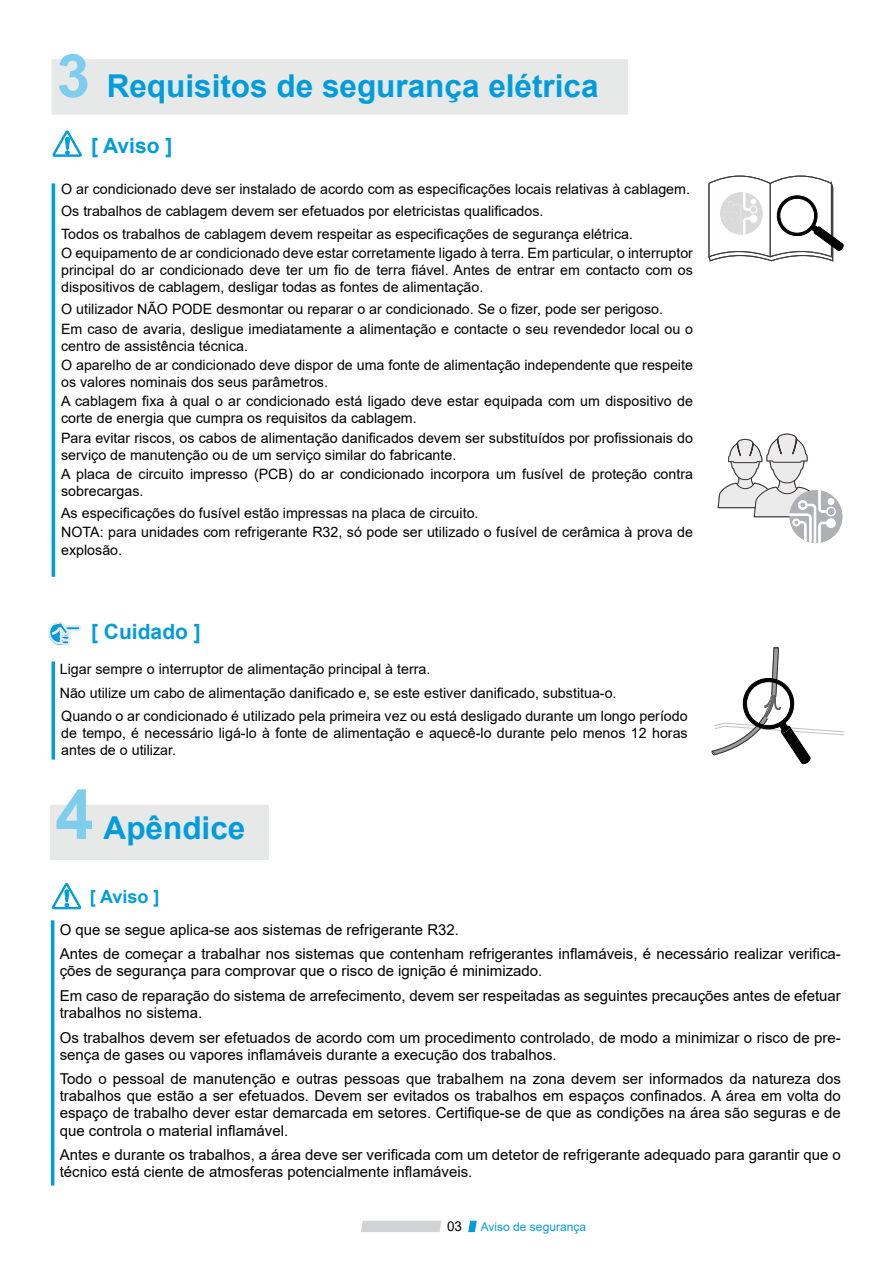
<style>
.page{position:relative;width:893px;height:1263px;background:#fff}
.page>*{position:absolute;margin:0;border:0;box-sizing:border-box;transform-origin:0 0}
.t1{font:700 31.5px "Arial";color:#009cdb}
.t2{font:700 21px "Arial";color:#009cdb}
.t3{font:700 18px "Arial";color:#009cdb}
.t4{font:15px/24.6px "Arial";color:#000}
.t5{font:14.25px/19.2px "Arial";color:#000}
.t6{font:13.5px "Arial";color:#000}
.t7{font:12px "Arial";color:#009cdb}
.s1{font-size:60px;color:#7fcded}
.s2{font-size:69px;color:#7fcded}
</style>
<div class="page">
<svg style="left:361px;top:1221px;width:80px;height:10px"></svg>
<svg style="left:469px;top:1221px;width:7px;height:10px"></svg>
<div style="left:52px;top:60px;width:576px;height:54px;background:#e7e8e8"></div>
<hr style="left:52px;top:183px;width:3px;height:394px;background:#009cdb">
<hr style="left:52px;top:661px;width:3px;height:99px;background:#009cdb">
<svg style="left:708px;top:175px;width:136px;height:87px"></svg>
<svg style="left:717px;top:433px;width:125px;height:110px"></svg>
<svg style="left:711px;top:647px;width:134px;height:117px"></svg>
<svg style="left:53px;top:131px;width:28px;height:25px"></svg>
<svg style="left:49px;top:622px;width:32px;height:23px"></svg>
<svg style="left:52px;top:883px;width:29px;height:26px"></svg>
<hr style="left:51px;top:920px;width:3px;height:265px;background:#009cdb">
<div style="left:51px;top:805px;width:217px;height:54px;background:#e7e8e8"></div>
<h1 class="t1" style="left:57px;top:64px;width:543px"><span class="s1">3</span> Requisitos de segurança elétrica</h1>
<h2 class="t2" style="left:91px;top:130px;width:83px">[ Aviso ]</h2>
<p class="t5" style="left:61px;top:178px;width:630px;line-height:22.2px">O ar condicionado deve ser instalado de acordo com as especificações locais relativas à cablagem.<br>Os trabalhos de cablagem devem ser efetuados por eletricistas qualificados.<br>Todos os trabalhos de cablagem devem respeitar as especificações de segurança elétrica.</p>
<p class="t5" style="left:61px;top:244px;width:633px;line-height:17.1px;text-align:justify">O equipamento de ar condicionado deve estar corretamente ligado à terra. Em particular, o interruptor principal do ar condicionado deve ter um fio de terra fiável. Antes de entrar em contacto com os dispositivos de cablagem, desligar todas as fontes de alimentação.</p>
<p class="t5" style="left:61px;top:300px;width:633px">O utilizador NÃO PODE desmontar ou reparar o ar condicionado. Se o fizer, pode ser perigoso.<br>Em caso de avaria, desligue imediatamente a alimentação e contacte o seu revendedor local ou o</p>
<p class="t5" style="left:61px;top:336px;width:633px">centro de assistência técnica.<br>O aparelho de ar condicionado deve dispor de uma fonte de alimentação independente que respeite</p>
<p class="t5" style="left:61px;top:372px;width:633px">os valores nominais dos seus parâmetros.<br>A cablagem fixa à qual o ar condicionado está ligado deve estar equipada com um dispositivo de</p>
<p class="t5" style="left:61px;top:409px;width:633px">corte de energia que cumpra os requisitos da cablagem.<br>Para evitar riscos, os cabos de alimentação danificados devem ser substituídos por profissionais do</p>
<p class="t5" style="left:61px;top:445px;width:633px">serviço de manutenção ou de um serviço similar do fabricante.<br>A placa de circuito impresso (PCB) do ar condicionado incorpora um fusível de proteção contra</p>
<p class="t5" style="left:61px;top:480px;width:419px;line-height:22.2px">sobrecargas.<br>As especificações do fusível estão impressas na placa de circuito.</p>
<p class="t5" style="left:61px;top:524px;width:633px;line-height:17.1px">NOTA: para unidades com refrigerante R32, só pode ser utilizado o fusível de cerâmica à prova de explosão.</p>
<h2 class="t2" style="left:91px;top:617px;width:111px">[ Cuidado ]</h2>
<p class="t5" style="left:60px;top:658px;width:629px;line-height:23.1px">Ligar sempre o interruptor de alimentação principal à terra.<br>Não utilize um cabo de alimentação danificado e, se este estiver danificado, substitua-o.<br>Quando o ar condicionado é utilizado pela primeira vez ou está desligado durante um longo período</p>
<p class="t5" style="left:61px;top:724px;width:628px;line-height:17.1px">de tempo, é necessário ligá-lo à fonte de alimentação e aquecê-lo durante pelo menos 12 horas antes de o utilizar.</p>
<h1 class="t1" style="left:55px;top:806px;width:192px"><span class="s2">4</span> Apêndice</h1>
<p class="t3" style="left:90px;top:884px;width:71px">[ Aviso ]</p>
<p class="t4" style="left:60px;top:917px;width:783px">O que se segue aplica-se aos sistemas de refrigerante R32.<br>Antes de começar a trabalhar nos sistemas que contenham refrigerantes inflamáveis, é necessário realizar verifica-</p>
<p class="t4" style="left:60px;top:959px;width:783px">ções de segurança para comprovar que o risco de ignição é minimizado.<br>Em caso de reparação do sistema de arrefecimento, devem ser respeitadas as seguintes precauções antes de efetuar</p>
<p class="t4" style="left:60px;top:1000px;width:783px">trabalhos no sistema.<br>Os trabalhos devem ser efetuados de acordo com um procedimento controlado, de modo a minimizar o risco de pre-</p>
<p class="t4" style="left:60px;top:1042px;width:783px">sença de gases ou vapores inflamáveis durante a execução dos trabalhos.<br>Todo o pessoal de manutenção e outras pessoas que trabalhem na zona devem ser informados da natureza dos</p>
<p class="t4" style="left:60px;top:1087px;width:783px;line-height:17.1px;text-align:justify">trabalhos que estão a ser efetuados. Devem ser evitados os trabalhos em espaços confinados. A área em volta do espaço de trabalho dever estar demarcada em setores. Certifique-se de que as condições na área são seguras e de que controla o material inflamável.</p>
<p class="t4" style="left:60px;top:1146px;width:783px;line-height:17.1px">Antes e durante os trabalhos, a área deve ser verificada com um detetor de refrigerante adequado para garantir que o técnico está ciente de atmosferas potencialmente inflamáveis.</p>
<p class="t6" style="left:447px;top:1217px;width:17px">03</p>
<p class="t7" style="left:481px;top:1218px;width:107px">Aviso de segurança</p>
</div>
